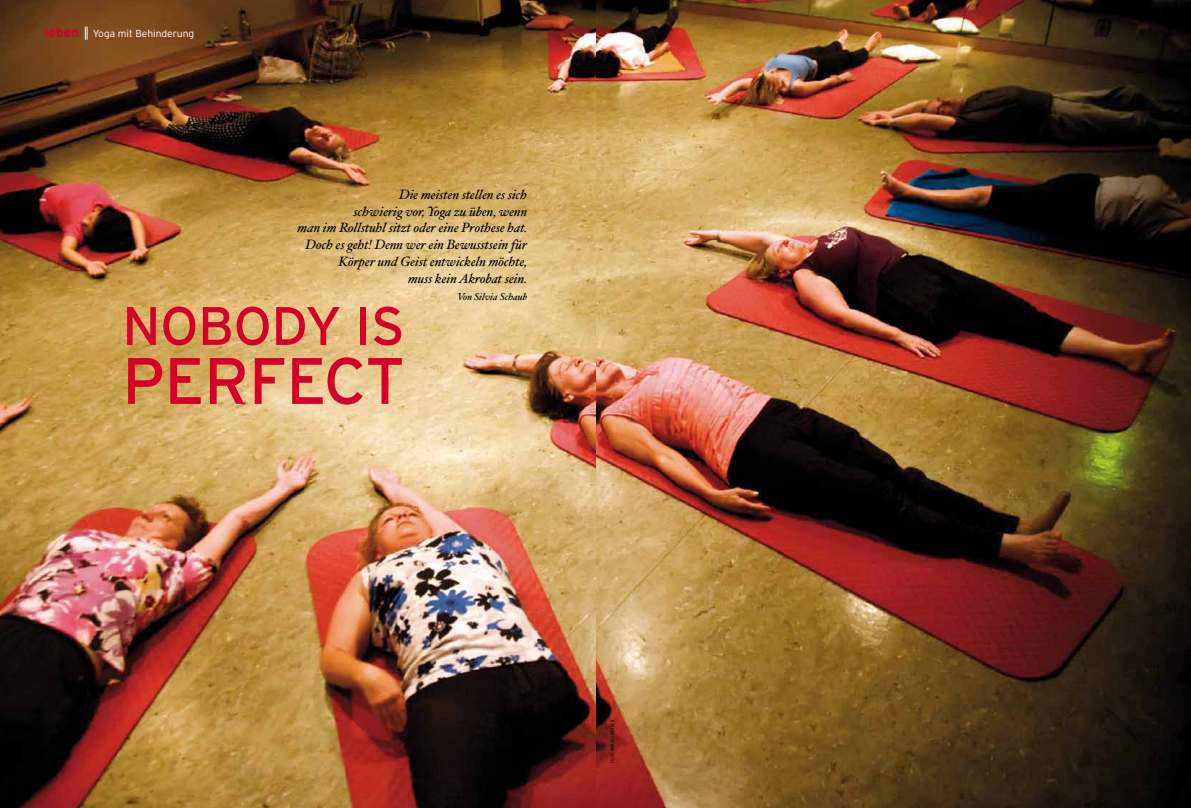
<style>
.page{position:relative;width:1191px;height:808px;background:#fff}
.page>*{position:absolute;margin:0;border:0;box-sizing:border-box;transform-origin:0 0}
.t1{font:65.5px "Interstate";letter-spacing:-.01em;color:#d40028}
.t2{font:54px "Interstate";letter-spacing:-.01em;color:#d40028}
.t3{font:italic 13.5px/16.9px "Hoefler Text";color:#000;text-align:right}
.t4{font:300 10.2px "Interstate";color:#fff}
.t5{font:italic 10px "Hoefler Text";color:#000}
.t6{font:300 condensed 5px "Interstate";letter-spacing:.02em;color:#000}
.s1{font-weight:700;font-size:13.9px;color:#d40028}
</style>
<div class="page">
<img style="left:0;top:0;width:1191px;height:808px">
<svg style="left:85px;top:27px;width:3px;height:13px"></svg>
<p class="t4" style="left:45px;top:28px;width:151px"><span class="s1">leben</span> Yoga mit Behinderung</p>
<p class="t3" style="left:298px;top:185px;width:231px">Die meisten stellen es sich<br>schwierig vor, Yoga zu üben, wenn<br>man im Rollstuhl sitzt oder eine Prothese hat.<br>Doch es geht! Denn wer ein Bewusstsein für Körper und Geist entwickeln möchte,<br>muss kein Akrobat sein.</p>
<p class="t5" style="left:457px;top:291px;width:71px">Von Silvia Schaub</p>
<h2 class="t2" style="left:122px;top:296px;width:284px">NOBODY IS</h2>
<h1 class="t1" style="left:122px;top:344px;width:284px">PERFECT</h1>
<p class="t6" style="left:609px;top:762px;width:44px;rotate:-90deg">Foto: Markus Werner</p>
</div>
